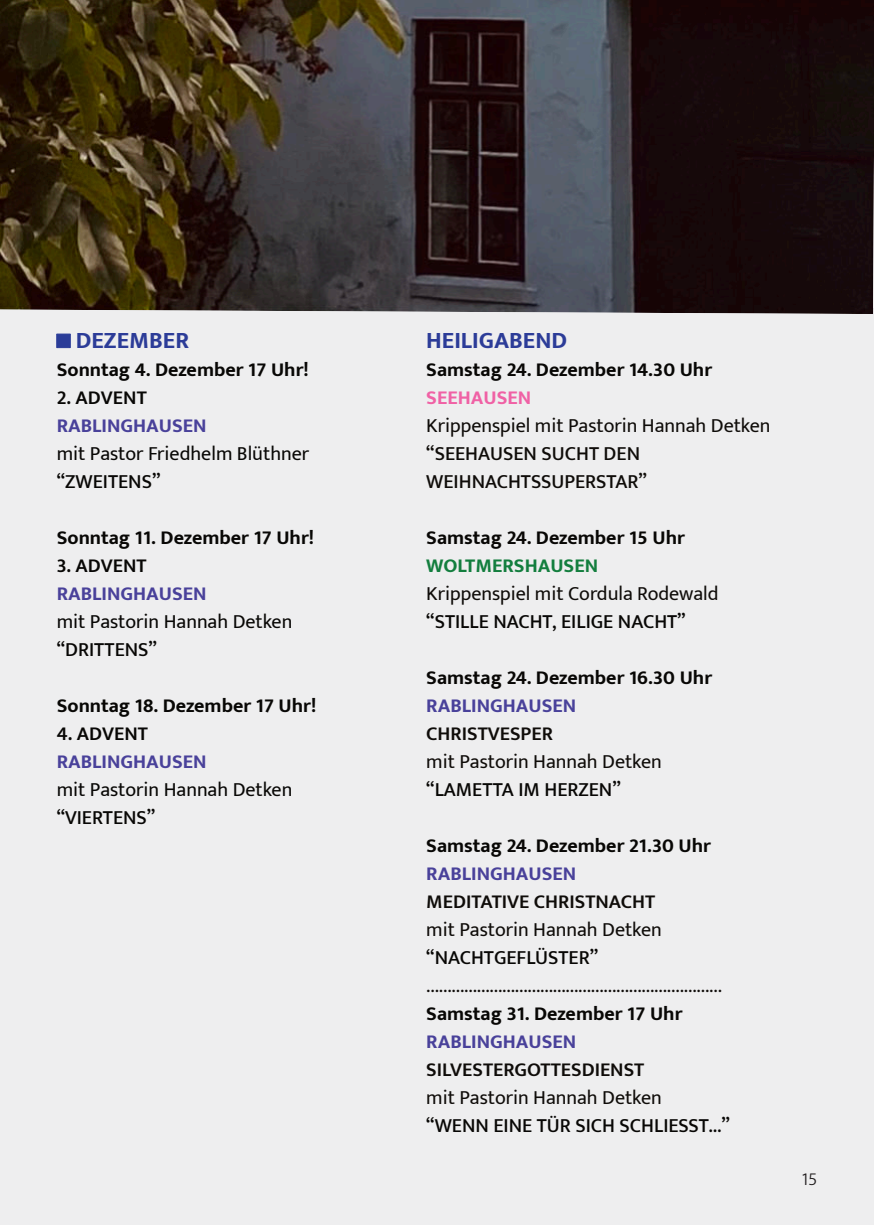
<style>
.page{position:relative;width:874px;height:1225px;background:#fff}
.page>*{position:absolute;margin:0;border:0;box-sizing:border-box;transform-origin:0 0}
.t1{font:700 24px "Mukta";color:#2c3c98}
.t2{font:20px "Mukta";color:#0f0c09}
.t3{font:700 20px "Mukta";color:#080705}
.t4{font:500 20px "Mukta";color:#080705}
.t5{font:700 20px "Mukta";color:#49419a}
.t6{font:20px "Mukta";color:#080705}
.t7{font:600 20px "Mukta";color:#0f0c09}
.t8{font:500 20px/28px "Mukta";color:#0f0c09}
.t9{font:600 20px "Mukta";color:#080705}
.t10{font:700 20px "Mukta";color:#137e3e}
.t11{font:700 20px "Mukta";color:#f061a5}
.t12{font:300 18px "Mukta";color:#231f20}
</style>
<div class="page">
<div style="left:0;top:309px;width:873px;height:916px;background:#eeeeef"></div>
<div style="left:56px;top:333px;width:15px;height:15px;background:#2a3c98;border:1px solid #2a3c98"></div>
<img style="left:0;top:0;width:873px;height:314px">
<p class="t1" style="left:76px;top:325px;width:115px">DEZEMBER</p>
<p class="t3" style="left:57px;top:357px;width:253px">Sonntag 4. Dezember 17 Uhr!</p>
<p class="t9" style="left:57px;top:385px;width:91px">2. ADVENT</p>
<p class="t5" style="left:57px;top:413px;width:151px">RABLINGHAUSEN</p>
<p class="t6" style="left:57px;top:441px;width:254px">mit Pastor Friedhelm Blüthner</p>
<p class="t4" style="left:57px;top:469px;width:105px">“ZWEITENS”</p>
<p class="t3" style="left:57px;top:525px;width:259px">Sonntag 11. Dezember 17 Uhr!</p>
<p class="t9" style="left:57px;top:553px;width:91px">3. ADVENT</p>
<p class="t5" style="left:57px;top:581px;width:151px">RABLINGHAUSEN</p>
<p class="t6" style="left:57px;top:609px;width:237px">mit Pastorin Hannah Detken</p>
<p class="t4" style="left:57px;top:637px;width:102px">“DRITTENS”</p>
<p class="t3" style="left:57px;top:693px;width:261px">Sonntag 18. Dezember 17 Uhr!</p>
<p class="t9" style="left:57px;top:721px;width:93px">4. ADVENT</p>
<p class="t5" style="left:57px;top:749px;width:151px">RABLINGHAUSEN</p>
<p class="t6" style="left:57px;top:777px;width:237px">mit Pastorin Hannah Detken</p>
<p class="t4" style="left:57px;top:805px;width:100px">“VIERTENS”</p>
<p class="t1" style="left:426px;top:325px;width:142px">HEILIGABEND</p>
<p class="t3" style="left:426px;top:357px;width:287px">Samstag 24. Dezember 14.30 Uhr</p>
<p class="t11" style="left:426px;top:385px;width:106px">SEEHAUSEN</p>
<p class="t2" style="left:426px;top:413px;width:346px">Krippenspiel mit Pastorin Hannah Detken</p>
<p class="t8" style="left:426px;top:439px;width:222px">“SEEHAUSEN SUCHT DEN<br>WEIHNACHTSSUPERSTAR”</p>
<p class="t3" style="left:426px;top:525px;width:260px">Samstag 24. Dezember 15 Uhr</p>
<p class="t10" style="left:426px;top:553px;width:173px">WOLTMERSHAUSEN</p>
<p class="t2" style="left:426px;top:581px;width:294px">Krippenspiel mit Cordula Rodewald</p>
<p class="t4" style="left:426px;top:609px;width:261px">“STILLE NACHT, EILIGE NACHT”</p>
<p class="t3" style="left:426px;top:665px;width:287px">Samstag 24. Dezember 16.30 Uhr</p>
<p class="t5" style="left:426px;top:693px;width:151px">RABLINGHAUSEN</p>
<p class="t7" style="left:426px;top:721px;width:128px">CHRISTVESPER</p>
<p class="t2" style="left:426px;top:749px;width:237px">mit Pastorin Hannah Detken</p>
<p class="t4" style="left:426px;top:777px;width:196px">“LAMETTA IM HERZEN”</p>
<p class="t3" style="left:426px;top:833px;width:286px">Samstag 24. Dezember 21.30 Uhr</p>
<p class="t5" style="left:426px;top:861px;width:151px">RABLINGHAUSEN</p>
<p class="t7" style="left:426px;top:889px;width:230px">MEDITATIVE CHRISTNACHT</p>
<p class="t2" style="left:426px;top:917px;width:237px">mit Pastorin Hannah Detken</p>
<p class="t4" style="left:426px;top:945px;width:173px">“NACHTGEFLÜSTER”</p>
<p class="t2" style="left:426px;top:973px;width:297px">......................................................................</p>
<p class="t3" style="left:426px;top:1001px;width:257px">Samstag 31. Dezember 17 Uhr</p>
<p class="t5" style="left:426px;top:1029px;width:151px">RABLINGHAUSEN</p>
<p class="t7" style="left:426px;top:1057px;width:219px">SILVESTERGOTTESDIENST</p>
<p class="t2" style="left:426px;top:1085px;width:237px">mit Pastorin Hannah Detken</p>
<p class="t4" style="left:426px;top:1113px;width:305px">“WENN EINE TÜR SICH SCHLIESST...”</p>
<p class="t12" style="left:801px;top:1168px;width:17px">15</p>
</div>
